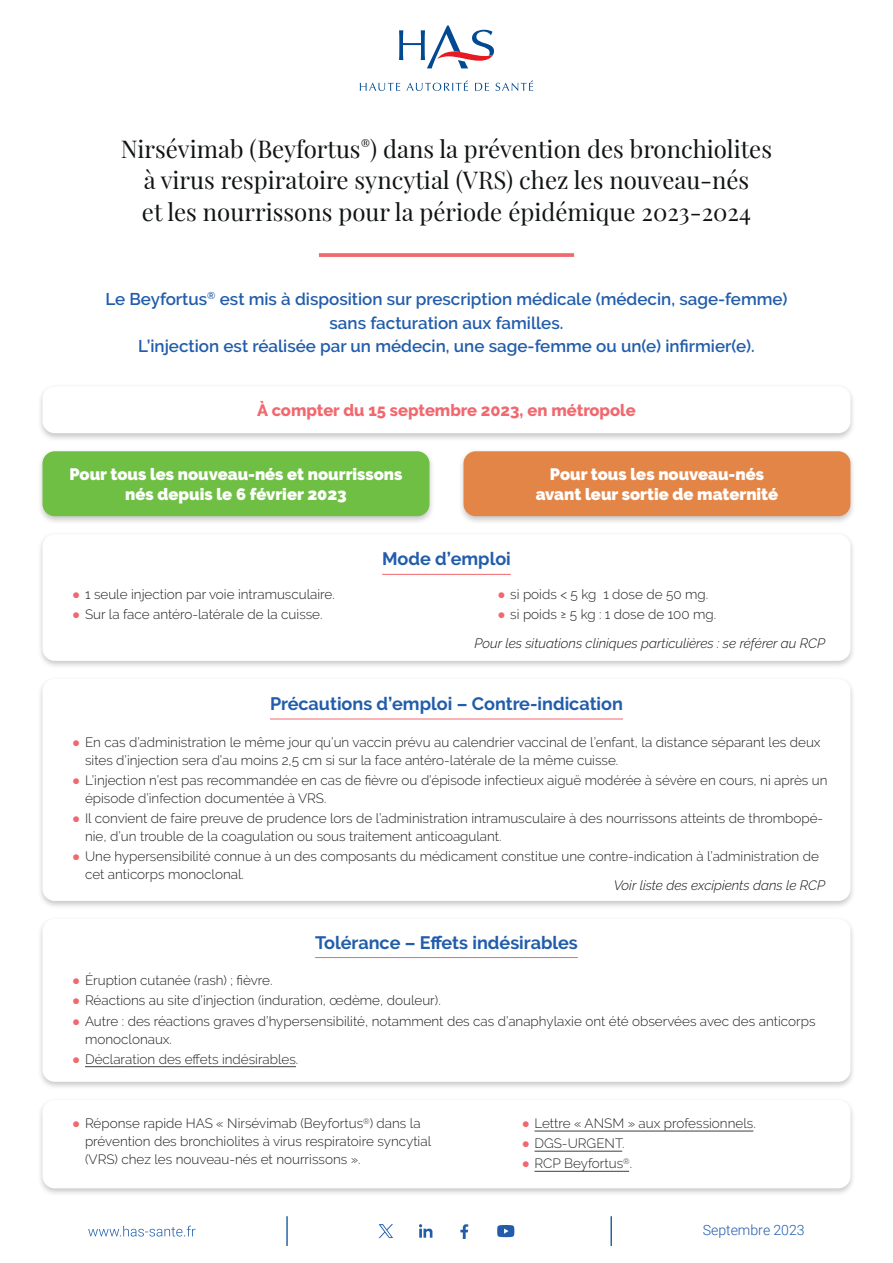
<style>
.page{position:relative;width:893px;height:1263px;background:#fff}
.page>*{position:absolute;margin:0;border:0;box-sizing:border-box;transform-origin:0 0}
.t1{font:24px "Playfair Display";color:#111314}
.TITRE_2_filet_copie{font:700 18px "Raleway";color:#215dab}
.t2{font:600 16.95px "Raleway";color:#215dab}
.Texte_courant{font:900 16.5px/19.5px "Raleway";color:#fff;text-align:center}
.Texte_courant-2{font:800 16.5px "Raleway";color:#f1686f}
.t3{font:300 14.1px "Roboto";color:#215dab}
.t4{font:300 13.5px/18px "Raleway";color:#231f20}
.t5{font:300 13.5px "Raleway";color:#242526}
.Texte_courant-3{font:italic 300 13.5px "Raleway";color:#111314}
.s1{font-family:"Arial";font-weight:400;color:#f1686f}
.s2{color:#231f20}
</style>
<div class="page">
<div style="left:37px;top:448px;width:398px;height:76px;background:#231f20;opacity:.25"></div>
<div style="left:43px;top:451px;width:386px;height:65px;background:#70bf45;border-radius:12px"></div>
<div style="left:458px;top:448px;width:398px;height:76px;background:#231f20;opacity:.25"></div>
<div style="left:463px;top:451px;width:387px;height:65px;background:#e38547;border-radius:12px"></div>
<div style="left:37px;top:384px;width:819px;height:58px;background:#231f20;opacity:.25"></div>
<div style="left:43px;top:386px;width:807px;height:47px;background:#fff;border-radius:12px"></div>
<div style="left:37px;top:916px;width:819px;height:174px;background:#231f20;opacity:.25"></div>
<div style="left:43px;top:919px;width:807px;height:163px;background:#fff;border-radius:12px"></div>
<hr style="left:315px;top:957px;width:263px;height:1px;background:#f1686f">
<hr style="left:85px;top:1066px;width:211px;height:1px;background:#3e3e3f">
<hr style="left:286px;top:1216px;width:2px;height:30px;background:#014990">
<hr style="left:611px;top:1216px;width:1px;height:30px;background:#014990">
<svg style="left:88px;top:1226px;width:108px;height:10px"></svg>
<svg style="left:460px;top:1224px;width:8px;height:15px"></svg>
<svg style="left:419px;top:1224px;width:13px;height:14px"></svg>
<svg style="left:497px;top:1225px;width:17px;height:12px"></svg>
<svg style="left:378px;top:1224px;width:15px;height:14px"></svg>
<div style="left:37px;top:676px;width:819px;height:233px;background:#231f20;opacity:.25"></div>
<div style="left:43px;top:679px;width:807px;height:222px;background:#fff;border-radius:12px"></div>
<hr style="left:270px;top:719px;width:353px;height:1px;background:#f1686f">
<div style="left:37px;top:1097px;width:819px;height:100px;background:#231f20;opacity:.25"></div>
<div style="left:43px;top:1100px;width:807px;height:88px;background:#fff;border-radius:12px"></div>
<hr style="left:534px;top:1131px;width:219px;height:1px;background:#3e3e3f">
<hr style="left:534px;top:1151px;width:88px;height:1px;background:#3e3e3f">
<hr style="left:534px;top:1171px;width:89px;height:1px;background:#3e3e3f">
<div style="left:37px;top:531px;width:819px;height:139px;background:#231f20;opacity:.25"></div>
<div style="left:43px;top:534px;width:807px;height:127px;background:#fff;border-radius:12px"></div>
<hr style="left:382px;top:574px;width:129px;height:1px;background:#f1686f">
<svg style="left:319px;top:253px;width:255px;height:4px"></svg>
<svg style="left:360px;top:83px;width:40px;height:8px"></svg>
<svg style="left:406px;top:80px;width:62px;height:11px"></svg>
<svg style="left:475px;top:83px;width:14px;height:8px"></svg>
<svg style="left:495px;top:80px;width:38px;height:11px"></svg>
<svg style="left:399px;top:26px;width:95px;height:42px"></svg>
<p class="t1" style="left:121px;top:130px;width:653px">Nirsévimab (Beyfortus<sup>®</sup>) dans la prévention des bronchiolites</p>
<p class="t1" style="left:144px;top:162px;width:607px">à virus respiratoire syncytial (VRS) chez les nouveau-nés</p>
<p class="t1" style="left:142px;top:193px;width:610px">et les nourrissons pour la période épidémique 2023-2024</p>
<p class="t2" style="left:106px;top:289px;width:683px">Le Beyfortus<sup>®</sup> est mis à disposition sur prescription médicale (médecin, sage-femme)</p>
<p class="t2" style="left:330px;top:313px;width:235px">sans facturation aux familles.</p>
<p class="t2" style="left:138px;top:337px;width:618px">L’injection est réalisée par un médecin, une sage-femme ou un(e) infirmier(e).</p>
<p class="Texte_courant-2" style="left:257px;top:401px;width:380px">À compter du 15 septembre 2023, en métropole</p>
<p class="Texte_courant" style="left:70px;top:465px;width:334px">Pour tous les nouveau-nés et nourrissons nés depuis le 6 février 2023</p>
<p class="Texte_courant" style="left:550px;top:465px;width:216px">Pour tous les nouveau-nés</p>
<p class="Texte_courant" style="left:536px;top:484px;width:244px">avant leur sortie de maternité</p>
<p class="t4" style="left:72px;top:585px;width:264px"><span class="s1">●</span> 1 seule injection par voie intramusculaire.</p>
<p class="t4" style="left:72px;top:605px;width:252px"><span class="s1">●</span> Sur la face antéro-latérale de la cuisse.</p>
<p class="TITRE_2_filet_copie" style="left:382px;top:549px;width:130px">Mode d’emploi</p>
<p class="t4" style="left:497px;top:585px;width:212px"><span class="s1">●</span> si poids &lt; 5 kg 1 dose de 50 mg.</p>
<p class="t4" style="left:497px;top:605px;width:220px"><span class="s1">●</span> si poids ≥ 5 kg : 1 dose de 100 mg.</p>
<p class="Texte_courant-3" style="left:474px;top:636px;width:352px">Pour les situations cliniques particulières : se référer au RCP</p>
<p class="TITRE_2_filet_copie" style="left:270px;top:693px;width:354px">Précautions d’emploi – Contre-indication</p>
<p class="t4" style="left:85px;top:733px;width:737px;text-indent:-13px"><span class="s1">●</span> En cas d’administration le même jour qu’un vaccin prévu au calendrier vaccinal de l’enfant, la distance séparant les deux sites d’injection sera d’au moins 2,5 cm si sur la face antéro-latérale de la même cuisse.</p>
<p class="t4" style="left:85px;top:771px;width:744px;text-indent:-13px"><span class="s1">●</span> L’injection n’est pas recommandée en cas de fièvre ou d’épisode infectieux aiguë modérée à sévère en cours, ni après un épisode d’infection documentée à VRS.</p>
<p class="t4" style="left:85px;top:809px;width:740px;text-indent:-13px"><span class="s1">●</span> Il convient de faire preuve de prudence lors de l’administration intramusculaire à des nourrissons atteints de thrombopé&shy;nie, d’un trouble de la coagulation ou sous traitement anticoagulant.</p>
<p class="t4" style="left:85px;top:847px;width:735px;text-indent:-13px"><span class="s1">●</span> Une hypersensibilité connue à un des composants du médicament constitue une contre-indication à l’administration de cet anticorps monoclonal.</p>
<p class="Texte_courant-3" style="left:614px;top:877px;width:213px">Voir liste des excipients dans le RCP</p>
<p class="TITRE_2_filet_copie" style="left:315px;top:932px;width:264px">Tolérance – Effets indésirables</p>
<p class="t4" style="left:72px;top:971px;width:202px"><span class="s1">●</span> Éruption cutanée (rash) ; fièvre.</p>
<p class="t4" style="left:72px;top:991px;width:370px"><span class="s1">●</span> Réactions au site d’injection (induration, œdème, douleur).</p>
<p class="t4" style="left:85px;top:1012px;width:732px;text-indent:-13px"><span class="s1">●</span> Autre : des réactions graves d’hypersensibilité, notamment des cas d’anaphylaxie ont été observées avec des anticorps monoclonaux.</p>
<p class="t5" style="left:72px;top:1051px;width:228px"><span class="s1">●</span> Déclaration des effets indésirables<span class="s2">.</span></p>
<p class="t4" style="left:85px;top:1114px;width:348px;text-indent:-13px"><span class="s1">●</span> Réponse rapide HAS « Nirsévimab (Beyfortus<sup>®</sup>) dans la prévention des bronchiolites à virus respiratoire syncytial (VRS) chez les nouveau-nés et nourrissons ».</p>
<p class="t5" style="left:522px;top:1115px;width:235px"><span class="s1">●</span> Lettre « ANSM » aux professionnels<span class="s2">.</span></p>
<p class="t5" style="left:522px;top:1135px;width:104px"><span class="s1">●</span> DGS-URGENT<span class="s2">.</span></p>
<p class="t5" style="left:522px;top:1156px;width:112px"><span class="s1">●</span> RCP Beyfortus<sup>®</sup><span class="s2">.</span></p>
<p class="t3" style="left:703px;top:1220px;width:104px">Septembre 2023</p>
</div>
